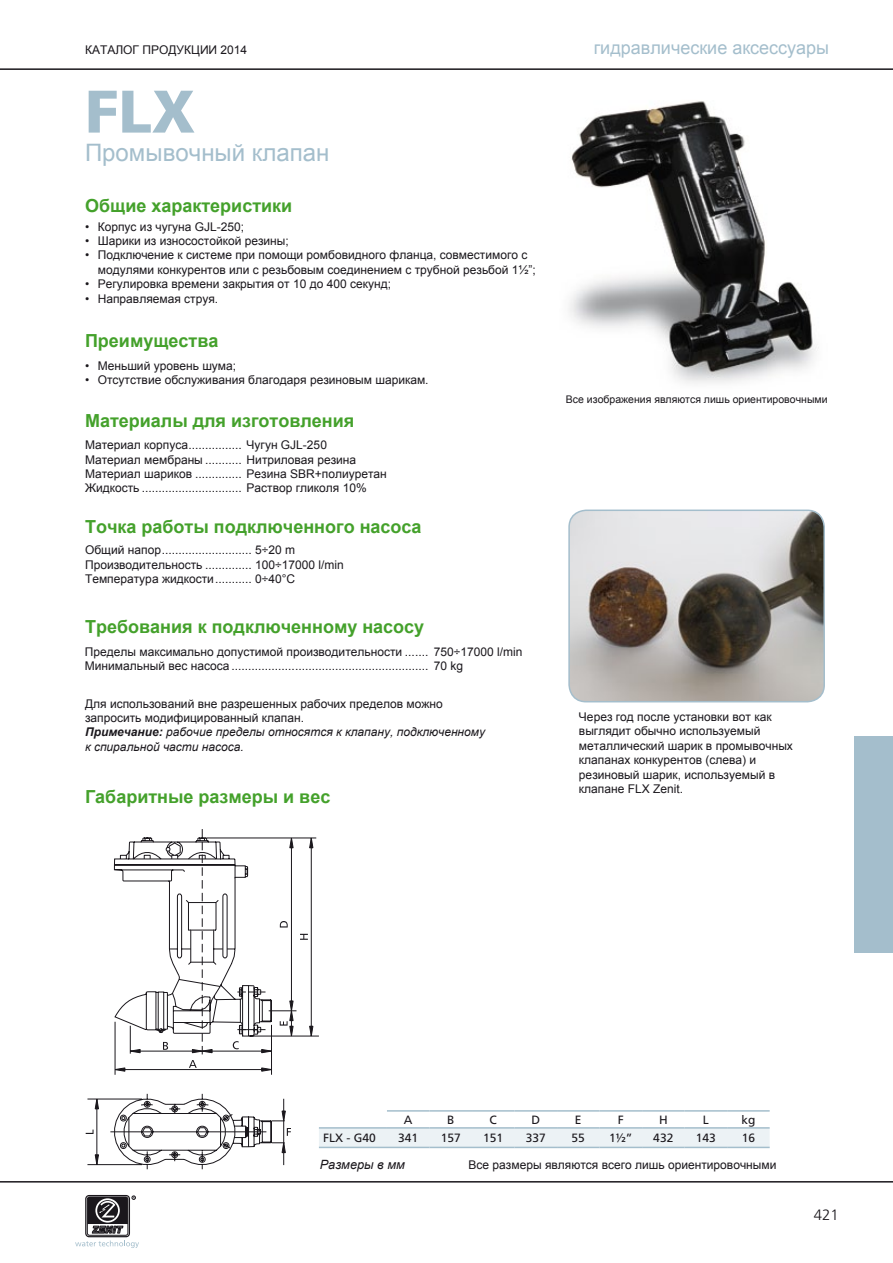
<style>
.page{position:relative;width:893px;height:1263px;background:#fff}
.page>*{position:absolute;margin:0;border:0;box-sizing:border-box;transform-origin:0 0}
.t1{font:900 60px "Frutiger";color:#a4becc}
.t2{font:24px "Arial";color:#a4becc}
.t3{font:700 18px "Arial";color:#44a12b}
.t4{font:18px "Arial";color:#a4becc}
.t5{font:300 15px "Frutiger";color:#1a171c}
.t6{font:italic 12.75px "Arial";color:#1a171c}
.Testo_PALLO_RU{font:12px/14.4px "Arial";color:#1a171c}
.t7{font:italic 12px/14.4px "Arial";color:#1a171c}
.t8{font:12px "Frutiger";color:#1a171c}
.t9{font:12px "Arial";color:#1a171c}
.t10{font:10.5px "Arial";color:#1a171c}
.s1{font-weight:700}
</style>
<div class="page">
<div style="left:855px;top:736px;width:38px;height:216px;background:#a4becc"></div>
<hr style="left:0;top:68px;width:893px;height:2px;background:#1a171c">
<hr style="left:0;top:1181px;width:893px;height:1px;background:#1a171c">
<div style="left:85px;top:1195px;width:45px;height:42px;border:1px solid #1a171c;border-radius:3px"></div>
<div style="left:87px;top:1197px;width:41px;height:38px;border:1px solid #1a171c;border-radius:2px"></div>
<svg style="left:87px;top:1196px;width:49px;height:37px"></svg>
<svg style="left:75px;top:1240px;width:64px;height:8px"></svg>
<img style="left:569px;top:101px;width:248px;height:283px">
<svg style="left:87px;top:837px;width:232px;height:332px"></svg>
<svg style="left:300px;top:934px;width:8px;height:6px"></svg>
<svg style="left:86px;top:1129px;width:8px;height:5px"></svg>
<svg style="left:309px;top:1025px;width:5px;height:16px"></svg>
<svg style="left:309px;top:837px;width:5px;height:12px"></svg>
<svg style="left:110px;top:829px;width:184px;height:243px"></svg>
<svg style="left:110px;top:1098px;width:181px;height:68px"></svg>
<svg style="left:94px;top:1154px;width:5px;height:15px"></svg>
<svg style="left:94px;top:1094px;width:5px;height:16px"></svg>
<div style="left:319px;top:1129px;width:451px;height:18px;background:#ecf2f5"></div>
<hr style="left:387px;top:1110px;width:42px;height:2px;background:#a4becc">
<hr style="left:429px;top:1110px;width:43px;height:2px;background:#a4becc">
<hr style="left:472px;top:1110px;width:42px;height:2px;background:#a4becc">
<hr style="left:514px;top:1110px;width:43px;height:2px;background:#a4becc">
<hr style="left:557px;top:1110px;width:43px;height:2px;background:#a4becc">
<hr style="left:600px;top:1110px;width:42px;height:2px;background:#a4becc">
<hr style="left:642px;top:1110px;width:43px;height:2px;background:#a4becc">
<hr style="left:685px;top:1110px;width:42px;height:2px;background:#a4becc">
<hr style="left:727px;top:1110px;width:43px;height:2px;background:#a4becc">
<hr style="left:387px;top:1127px;width:42px;height:2px;background:#a4becc">
<hr style="left:429px;top:1127px;width:43px;height:2px;background:#a4becc">
<hr style="left:472px;top:1127px;width:42px;height:2px;background:#a4becc">
<hr style="left:514px;top:1127px;width:43px;height:2px;background:#a4becc">
<hr style="left:557px;top:1127px;width:43px;height:2px;background:#a4becc">
<hr style="left:600px;top:1127px;width:42px;height:2px;background:#a4becc">
<hr style="left:642px;top:1127px;width:43px;height:2px;background:#a4becc">
<hr style="left:685px;top:1127px;width:42px;height:2px;background:#a4becc">
<hr style="left:727px;top:1127px;width:43px;height:2px;background:#a4becc">
<hr style="left:319px;top:1147px;width:68px;height:1px;background:#a4becc">
<hr style="left:387px;top:1147px;width:42px;height:1px;background:#a4becc">
<hr style="left:429px;top:1147px;width:43px;height:1px;background:#a4becc">
<hr style="left:472px;top:1147px;width:42px;height:1px;background:#a4becc">
<hr style="left:514px;top:1147px;width:43px;height:1px;background:#a4becc">
<hr style="left:557px;top:1147px;width:43px;height:1px;background:#a4becc">
<hr style="left:600px;top:1147px;width:42px;height:1px;background:#a4becc">
<hr style="left:642px;top:1147px;width:43px;height:1px;background:#a4becc">
<hr style="left:685px;top:1147px;width:42px;height:1px;background:#a4becc">
<hr style="left:727px;top:1147px;width:43px;height:1px;background:#a4becc">
<hr style="left:319px;top:1127px;width:68px;height:2px;background:#a4becc">
<img style="left:571px;top:512px;width:253px;height:190px">
<div style="left:568px;top:509px;width:257px;height:193px;border:2px solid #a4becc;border-radius:17px"></div>
<p class="t9" style="left:85px;top:42px;width:164px">КАТАЛОГ ПРОДУКЦИИ 2014</p>
<h3 class="t4" style="left:594px;top:36px;width:237px">гидравлические аксессуары</h3>
<p class="t1" style="left:85px;top:75px;width:112px">FLX</p>
<p class="t2" style="left:85px;top:137px;width:246px">Промывочный клапан</p>
<p class="t3" style="left:85px;top:194px;width:209px">Общие характеристики</p>
<p class="Testo_PALLO_RU" style="left:85px;top:219px;width:161px">• Корпус из чугуна GJL-250;</p>
<p class="Testo_PALLO_RU" style="left:85px;top:234px;width:205px">• Шарики из износостойкой резины;</p>
<p class="Testo_PALLO_RU" style="left:98px;top:248px;width:440px;text-indent:-13px">• Подключение к системе при помощи ромбовидного фланца, совместимого с модулями конкурентов или с резьбовым соединением с трубной резьбой 1½”;</p>
<p class="Testo_PALLO_RU" style="left:85px;top:277px;width:307px">• Регулировка времени закрытия от 10 до 400 секунд;</p>
<p class="Testo_PALLO_RU" style="left:85px;top:291px;width:135px">• Направляемая струя.</p>
<p class="t3" style="left:85px;top:329px;width:135px">Преимущества</p>
<p class="Testo_PALLO_RU" style="left:85px;top:359px;width:153px">• Меньший уровень шума;</p>
<p class="Testo_PALLO_RU" style="left:85px;top:373px;width:345px">• Отсутствие обслуживания благодаря резиновым шарикам.</p>
<p class="t3" style="left:85px;top:408px;width:271px">Материалы для изготовления</p>
<p class="Testo_PALLO_RU" style="left:85px;top:438px;width:243px">Материал корпуса................ Чугун GJL-250</p>
<p class="Testo_PALLO_RU" style="left:85px;top:452px;width:273px">Материал мембраны ........... Нитриловая резина</p>
<p class="Testo_PALLO_RU" style="left:85px;top:467px;width:303px">Материал шариков .............. Резина SBR+полиуретан</p>
<p class="Testo_PALLO_RU" style="left:85px;top:481px;width:283px">Жидкость .............................. Раствор гликоля 10%</p>
<p class="t3" style="left:85px;top:515px;width:338px">Точка работы подключенного насоса</p>
<p class="Testo_PALLO_RU" style="left:85px;top:543px;width:212px">Общий напор........................... 5÷20 m</p>
<p class="Testo_PALLO_RU" style="left:85px;top:557px;width:260px">Производительность .............. 100÷17000 l/min</p>
<p class="Testo_PALLO_RU" style="left:85px;top:572px;width:212px">Температура жидкости........... 0÷40°C</p>
<p class="t3" style="left:85px;top:615px;width:341px">Требования к подключенному насосу</p>
<p class="Testo_PALLO_RU" style="left:85px;top:644px;width:439px">Пределы максимально допустимой производительности ....... 750÷17000 l/min</p>
<p class="Testo_PALLO_RU" style="left:85px;top:659px;width:380px">Минимальный вес насоса ........................................................... 70 kg</p>
<p class="Testo_PALLO_RU" style="left:85px;top:696px;width:359px">Для использований вне разрешенных рабочих пределов можно запросить модифицированный клапан.</p>
<p class="t7" style="left:85px;top:725px;width:402px"><span class="s1">Примечание:</span> рабочие пределы относятся к клапану, подключенному к спиральной части насоса.</p>
<p class="t3" style="left:85px;top:785px;width:247px">Габаритные размеры и вес</p>
<p class="t10" style="left:566px;top:392px;width:263px">Все изображения являются лишь ориентировочными</p>
<p class="Testo_PALLO_RU" style="left:579px;top:710px;width:215px">Через год после установки вот как выглядит обычно используемый металлический шарик в промывочных клапанах конкурентов (слева) и резиновый шарик, используемый в клапане FLX Zenit.</p>
<p class="t8" style="left:404px;top:1113px;width:10px">A</p>
<p class="t8" style="left:447px;top:1113px;width:9px">B</p>
<p class="t8" style="left:490px;top:1113px;width:9px">C</p>
<p class="t8" style="left:531px;top:1113px;width:10px">D</p>
<p class="t8" style="left:575px;top:1113px;width:8px">E</p>
<p class="t8" style="left:618px;top:1113px;width:7px">F</p>
<p class="t8" style="left:659px;top:1113px;width:10px">H</p>
<p class="t8" style="left:703px;top:1113px;width:7px">L</p>
<p class="t8" style="left:741px;top:1113px;width:16px">kg</p>
<p class="t8" style="left:323px;top:1131px;width:54px">FLX - G40</p>
<p class="t8" style="left:398px;top:1131px;width:22px">341</p>
<p class="t8" style="left:441px;top:1131px;width:22px">157</p>
<p class="t8" style="left:483px;top:1131px;width:22px">151</p>
<p class="t8" style="left:526px;top:1131px;width:22px">337</p>
<p class="t8" style="left:572px;top:1131px;width:15px">55</p>
<p class="t8" style="left:609px;top:1131px;width:25px">1½”</p>
<p class="t8" style="left:653px;top:1131px;width:22px">432</p>
<p class="t8" style="left:696px;top:1131px;width:22px">143</p>
<p class="t8" style="left:742px;top:1131px;width:15px">16</p>
<p class="t6" style="left:320px;top:1157px;width:87px">Размеры в мм</p>
<p class="Testo_PALLO_RU" style="left:469px;top:1157px;width:309px">Все размеры являются всего лишь ориентировочными</p>
<p class="t5" style="left:814px;top:1206px;width:27px">421</p>
</div>
